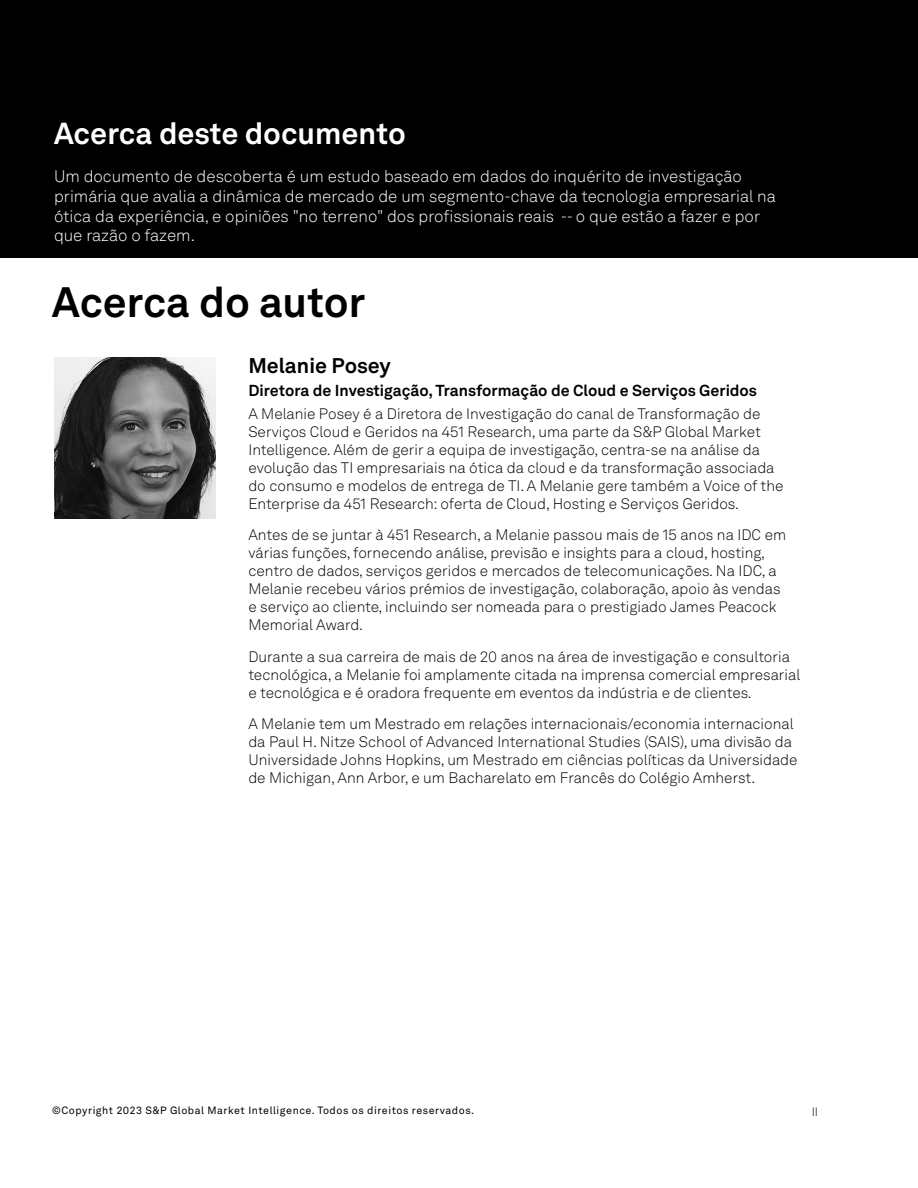
<style>
.page{position:relative;width:918px;height:1188px;background:#fff}
.page>*{position:absolute;margin:0;border:0;box-sizing:border-box;transform-origin:0 0}
.Heading_1_-_No_TOC_B{font:700 42px "Akkurat LL";color:#000}
.About_This_Paper{font:700 30px "Akkurat LL";color:#fff}
.About_Author_-_Autho{font:700 21px "Akkurat LL";color:#000}
.Normal_White{font:300 16.5px/19.8px "Akkurat LL";color:#fff}
.About_Author_-_Title{font:700 15.75px "Akkurat LL";color:#000}
.t1{font:300 15px/18px "Akkurat LL";color:#000}
.t2{font:300 12px "Akkurat LL";color:#000}
.t3{font:10.5px "Akkurat LL";letter-spacing:.05em;color:#000}
</style>
<div class="page">
<div style="left:0;top:0;width:918px;height:257px;background:#000"></div>
<img style="left:54px;top:357px;width:162px;height:162px">
<p class="About_This_Paper" style="left:54px;top:111px;width:353px">Acerca deste documento</p>
<p class="Normal_White" style="left:54px;top:166px;width:723px">Um documento de descoberta é um estudo baseado em dados do inquérito de investigação primária que avalia a dinâmica de mercado de um segmento-chave da tecnologia empresarial na ótica da experiência, e opiniões "no terreno" dos profissionais reais -- o que estão a fazer e por que razão o fazem.</p>
<p class="Heading_1_-_No_TOC_B" style="left:52px;top:270px;width:315px">Acerca do autor</p>
<p class="About_Author_-_Autho" style="left:248px;top:349px;width:144px">Melanie Posey</p>
<p class="About_Author_-_Title" style="left:248px;top:379px;width:510px">Diretora de Investigação, Transformação de Cloud e Serviços Geridos</p>
<p class="t1" style="left:248px;top:404px;width:537px">A Melanie Posey é a Diretora de Investigação do canal de Transformação de Serviços Cloud e Geridos na 451 Research, uma parte da S&amp;P Global Market Intelligence. Além de gerir a equipa de investigação, centra-se na análise da evolução das TI empresariais na ótica da cloud e da transformação associada do consumo e modelos de entrega de TI. A Melanie gere também a Voice of the Enterprise da 451 Research: oferta de Cloud, Hosting e Serviços Geridos.</p>
<p class="t1" style="left:248px;top:526px;width:539px">Antes de se juntar à 451 Research, a Melanie passou mais de 15 anos na IDC em várias funções, fornecendo análise, previsão e insights para a cloud, hosting, centro de dados, serviços geridos e mercados de telecomunicações. Na IDC, a Melanie recebeu vários prémios de investigação, colaboração, apoio às vendas e serviço ao cliente, incluindo ser nomeada para o prestigiado James Peacock Memorial Award.</p>
<p class="t1" style="left:248px;top:647px;width:553px">Durante a sua carreira de mais de 20 anos na área de investigação e consultoria tecnológica, a Melanie foi amplamente citada na imprensa comercial empresarial e tecnológica e é oradora frequente em eventos da indústria e de clientes.</p>
<p class="t1" style="left:248px;top:715px;width:551px">A Melanie tem um Mestrado em relações internacionais/economia internacional da Paul H. Nitze School of Advanced International Studies (SAIS), uma divisão da Universidade Johns Hopkins, um Mestrado em ciências políticas da Universidade de Michigan, Ann Arbor, e um Bacharelato em Francês do Colégio Amherst.</p>
<p class="t3" style="left:52px;top:1103px;width:423px">©Copyright 2023 S&amp;P Global Market Intelligence. Todos os direitos reservados.</p>
<p class="t2" style="left:812px;top:1103px;width:8px">II</p>
</div>
